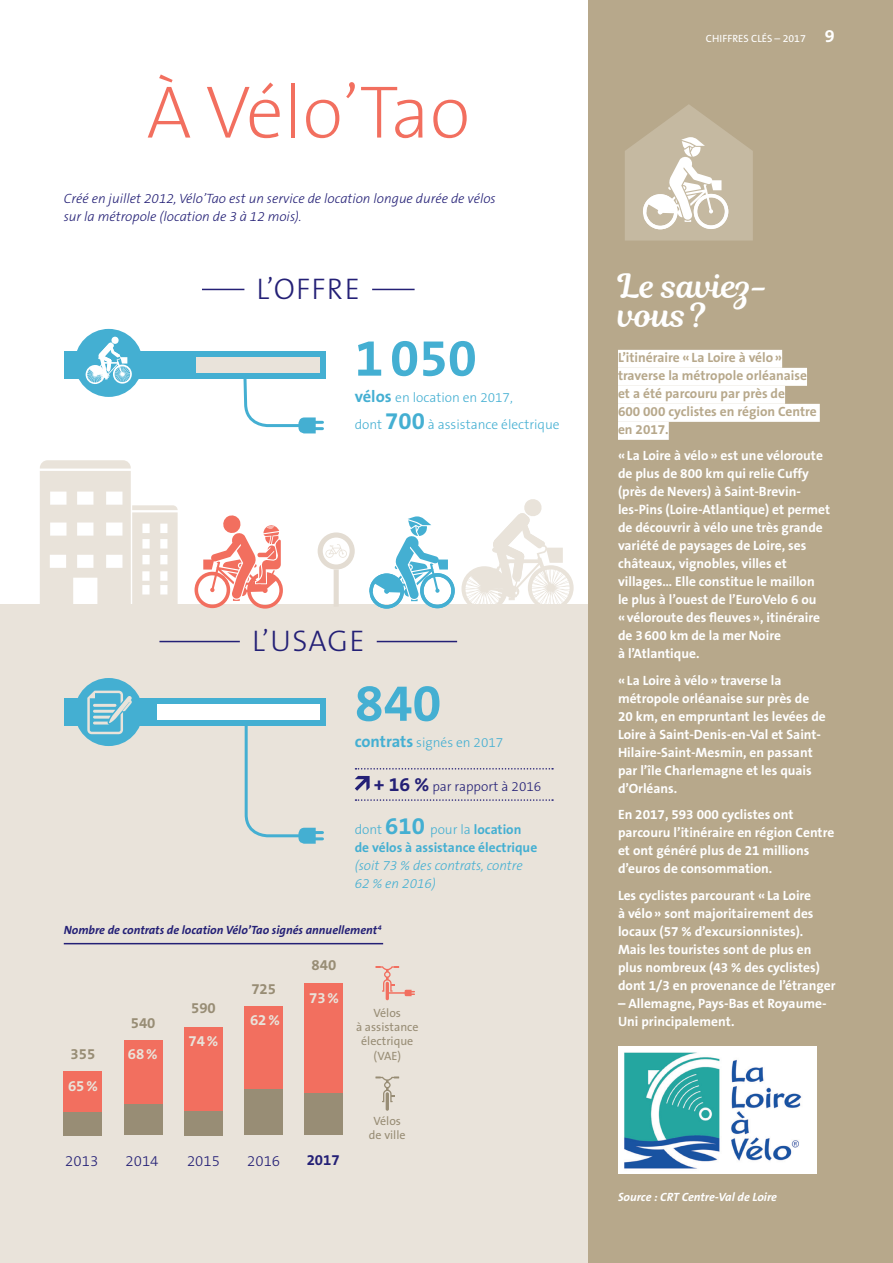
<style>
.page{position:relative;width:893px;height:1263px;background:#fff}
.page>*{position:absolute;margin:0;border:0;box-sizing:border-box;transform-origin:0 0}
.t1{font:200 75px "The Sans B2";color:#f26f5f}
.CHIFFRE{font:700 52.5px "The Sans B7";color:#44afd2}
.TITRE_LE_SAVIEZ_VOUS{font:33px/28.5px "Magnolia Script";color:#fff}
.ST_USAGE{font:300 30px "The Sans B3";letter-spacing:.035em;color:#242076}
.ST_OFFRE{font:300 30px "The Sans B3";letter-spacing:.04em;color:#242076}
.ST1{font:300 15px "The Sans B3";color:#242076}
.ST1-2{font:700 15px "The Sans B7";color:#e9e3da}
.ST1-3{font:700 15px "The Sans B7";color:#988d75}
.ST1-4{font:700 15px "The Sans B7";color:#242076}
.TEXTE{font:700 13.5px/18px "The Sans B7";color:#fff}
.TEXTE-2{font:700 13.5px/18px "The Sans B7";color:#b7a88b}
.TEXTE-3{font:italic 300 13.5px/18px "The Sans B3";color:#242076}
.TEXTE-4{font:700 13.5px/18px "The Sans B7";color:#44afd2}
.TEXTE-5{font:300 13.5px "The Sans B3";color:#44afd2}
.TEXTE_EVOLUTION{font:300 13.5px "The Sans B3";color:#242076}
.TITRE_GRAPHE{font:italic 700 12px "The Sans B7";color:#242076}
.ST1-5{font:12px "The Sans B5 Plain";color:#988d75}
.TITRE_GRAPHE-2{font:italic 700 12px "The Sans B7";color:#fff}
.t2{font:10.5px "The Sans B5 Plain";color:#fff}
.s1{font-family:"The Sans B7";font-weight:700;font-size:18px}
.s2{font-family:"The Sans B7";font-weight:700;font-size:16.5px}
.s3{font-family:"The Sans B7";font-weight:700;font-size:24px}
.s4{font-family:"The Sans B7";font-weight:700;font-size:19.5px}
.s5{font-family:"The Sans B3";font-weight:300}
.s6{font-size:24px}
.s7{font-family:"The Sans B3";font-weight:300;font-style:italic}
</style>
<div class="page">
<div style="left:0;top:605px;width:893px;height:658px;background:#e9e3da"></div>
<hr style="left:64px;top:943px;width:319px;height:1px;background:#242076">
<svg style="left:40px;top:460px;width:138px;height:145px"></svg>
<svg style="left:355px;top:768px;width:198px;height:1px"></svg>
<svg style="left:355px;top:799px;width:198px;height:2px"></svg>
<svg style="left:355px;top:776px;width:15px;height:15px"></svg>
<div style="left:64px;top:352px;width:261px;height:27px;background:#44afd2"></div>
<hr style="left:305px;top:427px;width:17px;height:3px;background:#44afd2">
<hr style="left:305px;top:421px;width:17px;height:3px;background:#44afd2">
<hr style="left:305px;top:837px;width:17px;height:3px;background:#44afd2">
<hr style="left:305px;top:831px;width:17px;height:3px;background:#44afd2">
<svg style="left:243px;top:379px;width:75px;height:54px"></svg>
<svg style="left:243px;top:725px;width:75px;height:119px"></svg>
<div style="left:318px;top:532px;width:37px;height:38px;border:5px solid #e3dcd2;border-radius:50%"></div>
<div style="left:334px;top:570px;width:5px;height:37px;background:#e3dcd2"></div>
<svg style="left:325px;top:544px;width:22px;height:14px"></svg>
<hr style="left:159px;top:641px;width:298px;height:1px;background:#242076">
<div style="left:240px;top:638px;width:137px;height:15px;background:#e9e3da"></div>
<hr style="left:202px;top:289px;width:213px;height:1px;background:#242076">
<div style="left:244px;top:286px;width:128px;height:15px;background:#fff"></div>
<svg style="left:195px;top:515px;width:88px;height:94px"></svg>
<svg style="left:461px;top:499px;width:113px;height:106px"></svg>
<svg style="left:369px;top:516px;width:86px;height:93px"></svg>
<div style="left:588px;top:0;width:305px;height:1263px;background:#b7a88b"></div>
<div style="left:618px;top:350px;width:164px;height:18px;background:#fff"></div>
<div style="left:618px;top:368px;width:189px;height:18px;background:#fff"></div>
<div style="left:618px;top:386px;width:167px;height:18px;background:#fff"></div>
<div style="left:618px;top:404px;width:202px;height:18px;background:#fff"></div>
<div style="left:618px;top:422px;width:51px;height:18px;background:#fff"></div>
<div style="left:75px;top:329px;width:68px;height:68px;background:#44afd2;border-radius:50%"></div>
<svg style="left:86px;top:336px;width:46px;height:48px"></svg>
<svg style="left:625px;top:104px;width:128px;height:137px"></svg>
<div style="left:197px;top:357px;width:123px;height:16px;background:#e9e3da"></div>
<div style="left:64px;top:698px;width:261px;height:27px;background:#44afd2"></div>
<div style="left:158px;top:704px;width:162px;height:16px;background:#fff"></div>
<div style="left:75px;top:678px;width:68px;height:68px;background:#44afd2;border-radius:50%"></div>
<svg style="left:87px;top:691px;width:45px;height:43px"></svg>
<div style="left:64px;top:1112px;width:38px;height:23px;background:#988d75"></div>
<div style="left:64px;top:1072px;width:38px;height:40px;background:#f26f5f"></div>
<div style="left:124px;top:1104px;width:38px;height:31px;background:#988d75"></div>
<div style="left:124px;top:1040px;width:38px;height:64px;background:#f26f5f"></div>
<div style="left:184px;top:1109px;width:39px;height:26px;background:#988d75"></div>
<div style="left:184px;top:1027px;width:39px;height:83px;background:#f26f5f"></div>
<div style="left:245px;top:1086px;width:38px;height:49px;background:#988d75"></div>
<div style="left:245px;top:1006px;width:38px;height:83px;background:#f26f5f"></div>
<div style="left:305px;top:1092px;width:38px;height:43px;background:#988d75"></div>
<div style="left:305px;top:983px;width:38px;height:109px;background:#f26f5f"></div>
<svg style="left:375px;top:966px;width:24px;height:34px"></svg>
<svg style="left:405px;top:990px;width:9px;height:6px"></svg>
<hr style="left:386px;top:992px;width:23px;height:2px;background:#f26f5f">
<svg style="left:375px;top:1076px;width:24px;height:35px"></svg>
<img style="left:618px;top:1046px;width:198px;height:127px">
<h1 class="t1" style="left:146px;top:74px;width:325px">À Vélo’Tao</h1>
<p class="TEXTE-3" style="left:64px;top:191px;width:434px">Créé en juillet 2012, Vélo’Tao est un service de location longue durée de vélos sur la métropole (location de 3 à 12 mois).</p>
<p class="t2" style="left:706px;top:33px;width:131px">CHIFFRES CLÉS – 2017 <span class="s1">9</span></p>
<p class="ST_OFFRE" style="left:257px;top:273px;width:105px">L’OFFRE</p>
<p class="TITRE_LE_SAVIEZ_VOUS" style="left:618px;top:272px;width:153px">Le saviez&shy;vous ?</p>
<p class="TEXTE-2" style="left:618px;top:349px;width:200px">L’itinéraire «La Loire à vélo» traverse la métropole orléanaise et a été parcouru par près de<br>600 000 cyclistes en région Centre en 2017.</p>
<p class="TEXTE" style="left:618px;top:447px;width:214px">«La Loire à vélo» est une véloroute de plus de 800 km qui relie Cuffy (près de Nevers) à Saint-Brevin&shy;les-Pins (Loire-Atlantique) et permet de découvrir à vélo une très grande variété de paysages de Loire, ses châteaux, vignobles, villes et villages… Elle constitue le maillon<br>le plus à l’ouest de l’EuroVelo 6 ou «véloroute des fleuves», itinéraire de 3600 km de la mer Noire<br>à l’Atlantique.</p>
<p class="TEXTE" style="left:618px;top:672px;width:209px">«La Loire à vélo» traverse la métropole orléanaise sur près de<br>20 km, en empruntant les levées de<br>Loire à Saint-Denis-en-Val et Saint-<br>Hilaire-Saint-Mesmin, en passant par l’île Charlemagne et les quais d’Orléans.</p>
<p class="TEXTE" style="left:618px;top:807px;width:218px">En 2017, 593 000 cyclistes ont parcouru l’itinéraire en région Centre et ont généré plus de 21 millions d’euros de consommation.</p>
<p class="TEXTE" style="left:618px;top:887px;width:219px">Les cyclistes parcourant «La Loire<br>à vélo» sont majoritairement des locaux (57 % d’excursionnistes).<br>Mais les touristes sont de plus en plus nombreux (43 % des cyclistes) dont 1/3 en provenance de l’étranger</p>
<p class="TEXTE" style="left:618px;top:995px;width:210px">– Allemagne, Pays-Bas et Royaume-<br>Uni principalement.</p>
<p class="CHIFFRE" style="left:355px;top:330px;width:124px">1050</p>
<p class="TEXTE-5" style="left:355px;top:391px;width:160px"><span class="s2">vélos</span> en location en 2017,</p>
<p class="TEXTE-5" style="left:355px;top:417px;width:206px">dont <span class="s3">700</span> à assistance électrique</p>
<p class="ST_USAGE" style="left:252px;top:625px;width:114px">L’USAGE</p>
<p class="CHIFFRE" style="left:355px;top:675px;width:88px">840</p>
<p class="TEXTE-5" style="left:355px;top:736px;width:150px"><span class="s2">contrats</span> signés en 2017</p>
<p class="TEXTE_EVOLUTION" style="left:374px;top:779px;width:169px"><span class="s4">+ 16 %</span> par rapport à 2016</p>
<p class="TEXTE-4" style="left:355px;top:821px;width:184px"><span class="s5">dont</span> <span class="s6">610</span> <span class="s5">pour la</span> location de vélos à assistance électrique <span class="s7">(soit 73 % des contrats, contre<br>62 % en 2016)</span></p>
<p class="TITRE_GRAPHE" style="left:64px;top:924px;width:319px">Nombre de contrats de location Vélo’Tao signés annuellement<sup>4</sup></p>
<p class="ST1-3" style="left:312px;top:957px;width:26px">840</p>
<p class="ST1-3" style="left:251px;top:981px;width:26px">725</p>
<p class="ST1-2" style="left:309px;top:990px;width:31px">73%</p>
<p class="ST1-3" style="left:191px;top:1000px;width:26px">590</p>
<p class="ST1-5" style="left:374px;top:1006px;width:29px">Vélos</p>
<p class="ST1-5" style="left:356px;top:1021px;width:64px">à assistance</p>
<p class="ST1-5" style="left:361px;top:1035px;width:54px">électrique</p>
<p class="ST1-5" style="left:374px;top:1049px;width:29px">(VAE)</p>
<p class="ST1-2" style="left:250px;top:1012px;width:31px">62%</p>
<p class="ST1-3" style="left:131px;top:1015px;width:26px">540</p>
<p class="ST1-2" style="left:189px;top:1033px;width:31px">74%</p>
<p class="ST1-3" style="left:71px;top:1046px;width:26px">355</p>
<p class="ST1-2" style="left:128px;top:1046px;width:31px">68%</p>
<p class="ST1-2" style="left:68px;top:1078px;width:31px">65%</p>
<p class="ST1" style="left:65px;top:1153px;width:34px">2013</p>
<p class="ST1" style="left:126px;top:1153px;width:34px">2014</p>
<p class="ST1" style="left:187px;top:1153px;width:34px">2015</p>
<p class="ST1" style="left:247px;top:1153px;width:34px">2016</p>
<p class="ST1-4" style="left:307px;top:1152px;width:34px">2017</p>
<p class="ST1-5" style="left:374px;top:1114px;width:29px">Vélos</p>
<p class="ST1-5" style="left:369px;top:1129px;width:38px">de ville</p>
<p class="TITRE_GRAPHE-2" style="left:618px;top:1191px;width:161px">Source : CRT Centre-Val de Loire</p>
</div>
